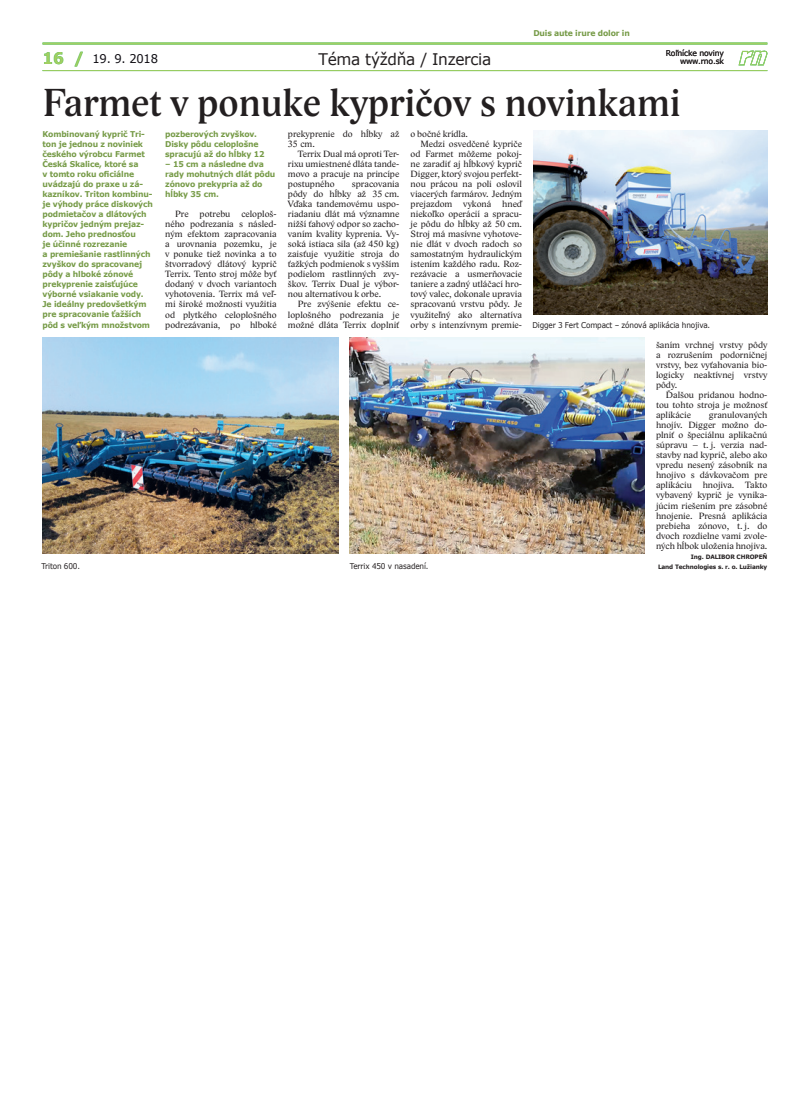
<style>
.page{position:relative;width:800px;height:1106px;background:#fff}
.page>*{position:absolute;margin:0;border:0;box-sizing:border-box;transform-origin:0 0}
.t1{font:40px "Lido STF Medium";color:#231f20}
.t2{font:16px "Verdana";letter-spacing:-.02em;color:#231f20;scale:.96 1}
.t3{font:12px "Verdana";letter-spacing:-.02em;color:#0d0b11;scale:.96 1}
.t4{font:9.3px/10px "Lido STF";color:#231f20;text-align:justify;scale:1.05 1}
.t5{font:700 8px/10px "Verdana";letter-spacing:-.02em;color:#779b48;scale:.96 1}
.t6{font:8px "Verdana";letter-spacing:-.02em;color:#231f20;scale:.91 1}
.t7{font:8px "Verdana";letter-spacing:-.02em;color:#231f20;scale:.96 1}
.t8{font:700 6px/10px "Verdana";letter-spacing:-.02em;color:#231f20;text-align:right;scale:.96 1}
.s1{font-weight:700;font-size:16px;color:#0cae4c}
</style>
<div class="page">
<svg style="left:738px;top:50px;width:30px;height:16px"></svg>
<hr style="left:43px;top:70px;width:724px;height:1px;background:#a2cf62">
<hr style="left:43px;top:43px;width:724px;height:2px;background:#a2cf62">
<img style="left:533px;top:130px;width:234px;height:185px">
<img style="left:43px;top:337px;width:295px;height:217px">
<img style="left:349px;top:337px;width:295px;height:217px">
<p class="t5" style="left:533px;top:28px;width:102px">Duis aute irure dolor in</p>
<p class="t3" style="left:43px;top:51px;width:122px"><span class="s1">16 /</span> 19. 9. 2018</p>
<p class="t7" style="left:665px;top:48px;width:62px">Roľnícke noviny</p>
<h2 class="t2" style="left:318px;top:48px;width:181px">Téma týždňa / Inzercia</h2>
<p class="t7" style="left:679px;top:56px;width:47px">www.rno.sk</p>
<h1 class="t1" style="left:43px;top:79px;width:639px">Farmet v ponuke kypričov s novinkami</h1>
<p class="t5" style="left:43px;top:128px;width:116px">Kombinovaný kyprič Tri&shy;ton je jednou z noviniek českého výrobcu Farmet<br>Česká Skalice, ktoré sa<br>v tomto roku oficiálne uvádzajú do praxe u zá&shy;kazníkov. Triton kombinu&shy;je výhody práce diskových podmietačov a dlátových kypričov jedným prejaz&shy;dom. Jeho prednosťou<br>je účinné rozrezanie<br>a premiešanie rastlinných zvyškov do spracovanej pôdy a hlboké zónové prekyprenie zaisťujúce výborné vsiakanie vody.<br>Je ideálny predovšetkým pre spracovanie ťažších pôd s veľkým množstvom</p>
<p class="t5" style="left:165px;top:128px;width:105px">pozberových zvyškov.<br>Disky pôdu celoplošne spracujú až do hĺbky 12</p>
<p class="t4" style="left:288px;top:128px;width:107px">prekyprenie do hĺbky až<br>35 cm.</p>
<p class="t4" style="left:288px;top:149px;width:107px;text-indent:10px">Terrix Dual má oproti Ter&shy;rixu umiestnené dláta tande&shy;movo a pracuje na princípe postupného</p>
<p class="t4" style="left:410px;top:128px;width:56px">o bočné krídla.</p>
<p class="t4" style="left:420px;top:139px;width:98px">Medzi osvedčené kypriče</p>
<p class="t4" style="left:410px;top:149px;width:107px">od Farmet môžeme pokoj-</p>
<p class="t4" style="left:410px;top:159px;width:107px">ne zaradiť aj hĺbkový kyprič</p>
<p class="t4" style="left:410px;top:169px;width:107px">Digger, ktorý svojou perfekt-</p>
<p class="t4" style="left:410px;top:179px;width:107px">nou prácou na poli oslovil</p>
<p class="t4" style="left:410px;top:189px;width:107px">viacerých farmárov. Jedným</p>
<p class="t4" style="left:410px;top:199px;width:107px">prejazdom vykoná hneď</p>
<p class="t4" style="left:410px;top:209px;width:107px">niekoľko operácií a spracu-</p>
<p class="t4" style="left:410px;top:219px;width:107px">je pôdu do hĺbky až 50 cm.</p>
<p class="t4" style="left:410px;top:229px;width:107px">Stroj má masívne vyhotove-</p>
<p class="t4" style="left:410px;top:239px;width:107px">nie dlát v dvoch radoch so</p>
<p class="t4" style="left:410px;top:249px;width:107px">samostatným hydraulickým</p>
<p class="t4" style="left:410px;top:259px;width:107px">istením každého radu. Roz-</p>
<p class="t4" style="left:410px;top:269px;width:107px">rezávacie a usmerňovacie</p>
<p class="t4" style="left:410px;top:279px;width:107px">taniere a zadný utláčací hro-</p>
<p class="t4" style="left:410px;top:289px;width:107px">tový valec, dokonale upravia</p>
<p class="t4" style="left:410px;top:299px;width:107px">spracovanú vrstvu pôdy. Je</p>
<p class="t4" style="left:410px;top:309px;width:107px">využiteľný ako alternatíva</p>
<p class="t4" style="left:410px;top:319px;width:107px">orby s intenzívnym premie-</p>
<p class="t5" style="left:165px;top:159px;width:116px">– 15 cm a následne dva rady mohutných dlát pôdu zónovo prekypria až do hĺbky 35 cm.</p>
<p class="t4" style="left:165px;top:209px;width:107px;text-indent:10px">Pre potrebu celoploš&shy;ného podrezania s násled&shy;ným efektom zapracovania a urovnania pozemku, je v ponuke tiež novinka a to štvorradový dlátový kyprič Terrix. Tento stroj môže byť dodaný v dvoch variantoch vyhotovenia. Terrix má veľ&shy;mi široké možnosti využitia od plytkého celoplošného podrezávania, po hlboké</p>
<p class="t4" style="left:288px;top:179px;width:107px;text-indent:64px">spracovania pôdy do hĺbky až 35 cm.<br>Vďaka tandemovému uspo&shy;riadaniu dlát má významne nižší ťahový odpor so zacho&shy;vaním kvality kyprenia. Vy&shy;soká istiaca sila (až 450 kg) zaisťuje využitie stroja do ťažkých podmienok s vyšším podielom rastlinných zvy&shy;škov. Terrix Dual je výbor&shy;nou alternatívou k orbe.</p>
<p class="t4" style="left:288px;top:299px;width:107px;text-indent:10px">Pre zvýšenie efektu ce&shy;loplošného podrezania je možné dláta Terrix doplniť</p>
<p class="t6" style="left:532px;top:319px;width:197px">Digger 3 Fert Compact – zónová aplikácia hnojiva.</p>
<p class="t6" style="left:42px;top:560px;width:44px">Triton 600.</p>
<p class="t6" style="left:350px;top:560px;width:88px">Terrix 450 v nasadení.</p>
<p class="t4" style="left:656px;top:339px;width:107px">šaním vrchnej vrstvy pôdy a rozrušením podorničnej vrstvy, bez vyťahovania bio&shy;logicky neaktívnej vrstvy pôdy.</p>
<p class="t4" style="left:656px;top:390px;width:107px;text-indent:10px">Ďalšou pridanou hodno&shy;tou tohto stroja je možnosť aplikácie</p>
<p class="t4" style="left:656px;top:410px;width:107px;text-indent:53px">granulovaných hnojív. Digger možno do&shy;plniť o špeciálnu aplikačnú súpravu – t. j. verzia nad&shy;stavby nad kyprič, alebo ako vpredu nesený zásobník na hnojivo s dávkovačom pre aplikáciu hnojiva. Takto vybavený kyprič je vynika&shy;júcim riešením pre zásobné hnojenie. Presná aplikácia prebieha zónovo, t. j. do dvoch rozdielne vami zvole&shy;ných hĺbok uloženia hnojiva.</p>
<p class="t8" style="left:658px;top:551px;width:115px">Ing. Dalibor Chropeň<br>Land Technologies s. r. o. Lužianky</p>
</div>
